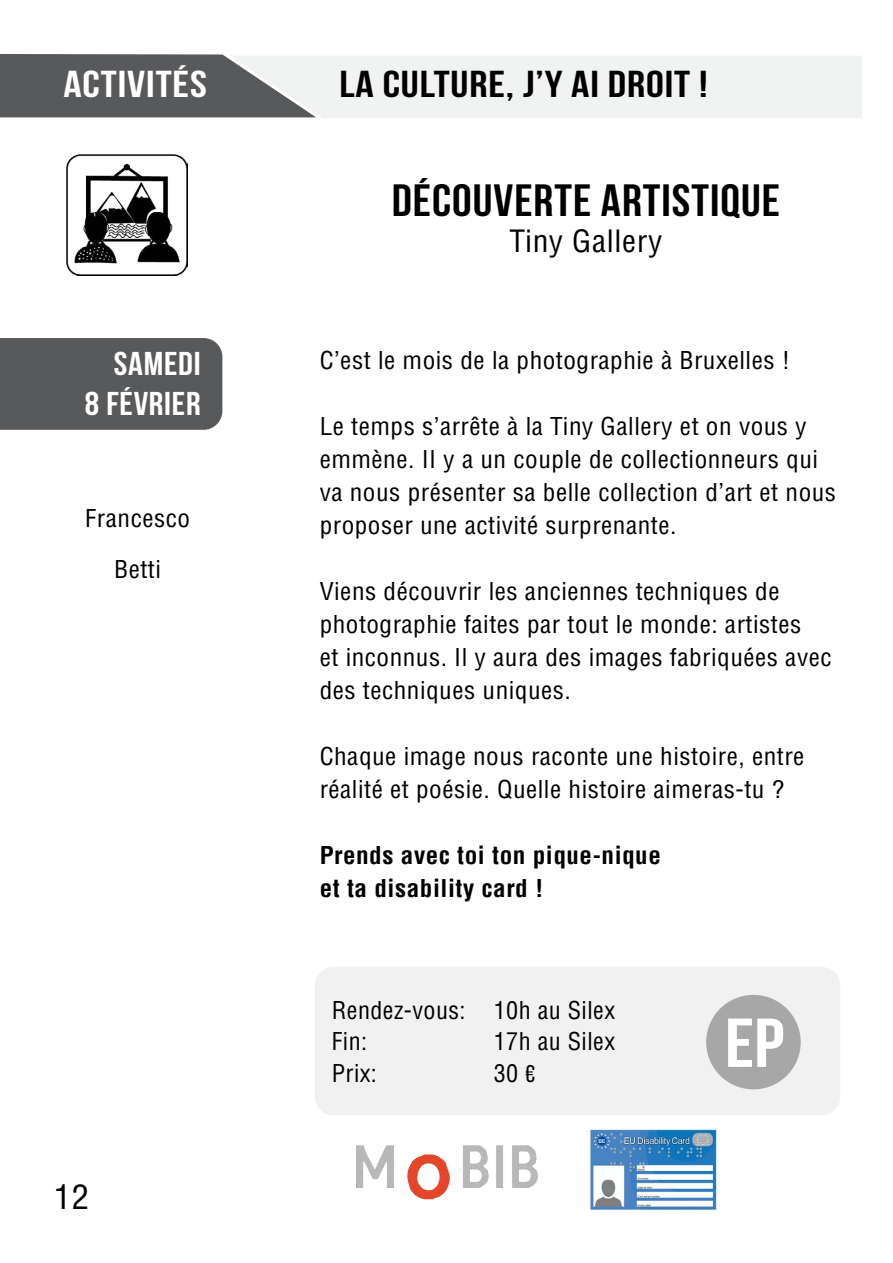
<style>
.page{position:relative;width:893px;height:1263px;background:#fff}
.page>*{position:absolute;margin:0;border:0;box-sizing:border-box;transform-origin:0 0}
.t1{font:69px "Bebas Neue";color:#fff;scale:1.15 1}
.t2{font:700 45px "Bebas Neue";letter-spacing:.02em;color:#000;scale:1.1 1}
.t3{font:37.5px "Bebas Neue";letter-spacing:.02em;color:#000;scale:1.2 1}
.t4{font:37.5px "Bebas Neue";letter-spacing:.02em;color:#fff;scale:1.2 1}
.t5{font:33px/39.6px "Bebas Neue";letter-spacing:.02em;color:#fff;text-align:right;scale:1.1 1}
.t6{font:condensed 33px "Helvetica";color:#000;scale:1.05 1}
.t7{font:condensed 30px "Helvetica";letter-spacing:.02em;color:#000;scale:1.05 1}
.t8{font:condensed 24px/33px "Helvetica";letter-spacing:.02em;color:#000;scale:1.05 1}
.t9{font:700 condensed 24px/33px "Helvetica";letter-spacing:.02em;color:#000;scale:1.05 1}
.t10{font:condensed 24px/31.5px "Helvetica";letter-spacing:.02em;color:#000}
.s1{font-family:"Bebas Neue Pro";font-stretch:normal}
</style>
<div class="page">
<div style="left:0;top:338px;width:222px;height:92px;background:#58595b"></div>
<div style="left:211px;top:52px;width:654px;height:69px;background:#f1f3f3;border:3px solid #fff"></div>
<svg style="left:0;top:52px;width:331px;height:69px"></svg>
<img style="left:66px;top:154px;width:121px;height:121px">
<div style="left:315px;top:967px;width:525px;height:148px;background:#f1f1f2;border-radius:19px"></div>
<div style="left:706px;top:995px;width:95px;height:94px;background:#a7a7a7;border-radius:50%"></div>
<img style="left:356px;top:1145px;width:182px;height:54px">
<img style="left:589px;top:1128px;width:129px;height:82px">
<h3 class="t4" style="left:63px;top:63px;width:121px">ACTIVITÉS</h3>
<h3 class="t5" style="left:85px;top:343px;width:107px">SAMEDI<br>8 FÉVRIER</h3>
<p class="t8" style="left:85px;top:492px;width:101px;line-height:51px;text-align:center">Francesco<br>Betti</p>
<h3 class="t6" style="left:54px;top:1177px;width:35px">12</h3>
<h3 class="t3" style="left:339px;top:63px;width:308px">LA CULTURE, J’Y AI DROIT !</h3>
<h2 class="t2" style="left:392px;top:176px;width:354px">DÉCOUVERTE ARTISTIQUE</h2>
<p class="t7" style="left:509px;top:223px;width:147px">Tiny Gallery</p>
<p class="t8" style="left:320px;top:344px;width:450px">C’est le mois de la photographie à Bruxelles !</p>
<p class="t8" style="left:320px;top:410px;width:493px">Le temps s’arrête à la Tiny Gallery et on vous y emmène. II y a un couple de collectionneurs qui va nous présenter sa belle collection d’art et nous proposer une activité surprenante.</p>
<p class="t8" style="left:320px;top:575px;width:489px">Viens découvrir les anciennes techniques de photographie faites par tout le monde: artistes<br>et inconnus. Il y aura des images fabriquées avec des techniques uniques.</p>
<p class="t8" style="left:320px;top:740px;width:463px">Chaque image nous raconte une histoire, entre réalité et poésie. Quelle histoire aimeras-tu ?</p>
<p class="t9" style="left:320px;top:839px;width:327px">Prends avec toi ton pique-nique et ta disability card !</p>
<p class="t10" style="left:332px;top:994px;width:285px">Rendez-vous: 10h au Silex<br>Fin:</p>
<p class="t10" style="left:494px;top:1025px;width:123px">17h au Silex</p>
<p class="t10" style="left:332px;top:1057px;width:47px">Prix:</p>
<p class="t10" style="left:494px;top:1057px;width:43px">30 <span class="s1">€</span></p>
<h1 class="t1" style="left:725px;top:1005px;width:53px">EP</h1>
</div>
